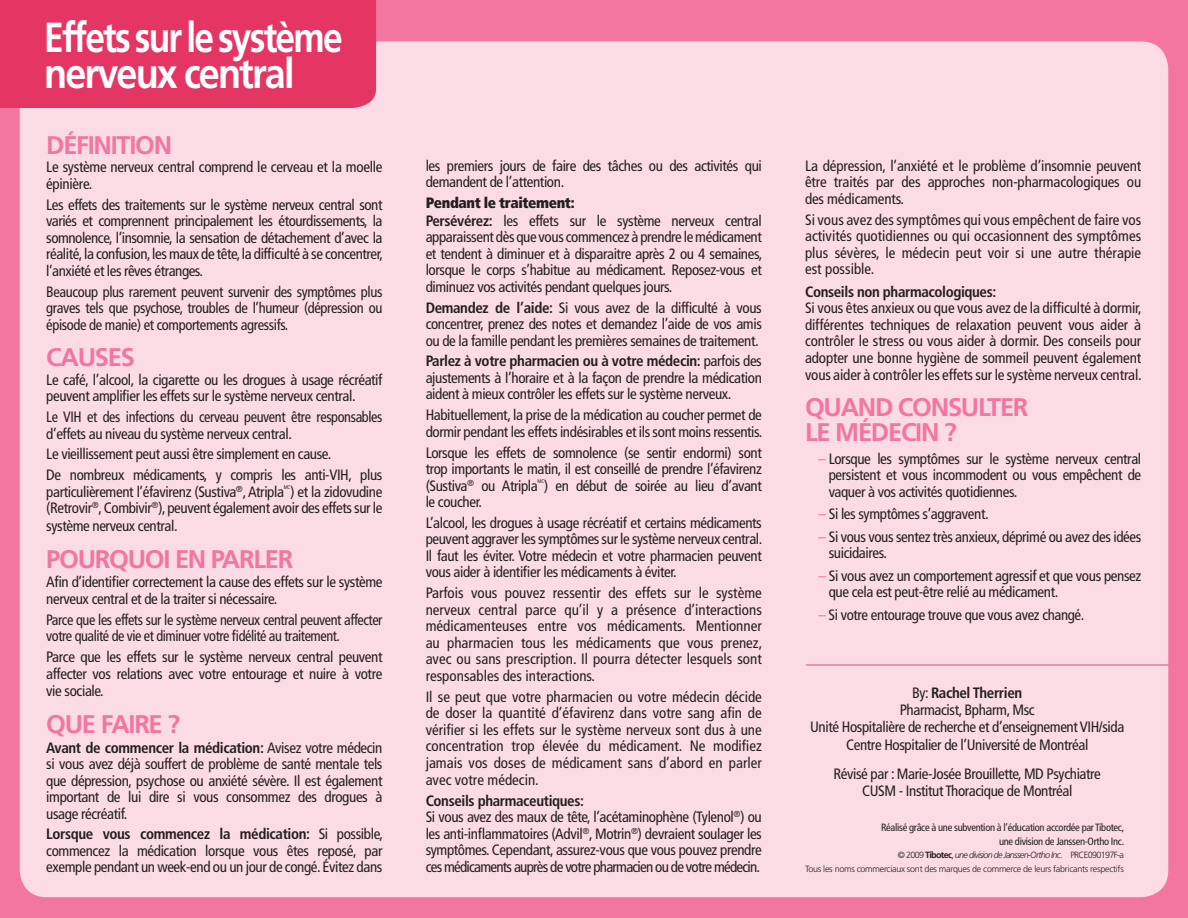
<style>
.page{position:relative;width:1188px;height:918px;background:#f2769f}
.page>*{position:absolute;margin:0;border:0;box-sizing:border-box;transform-origin:0 0}
.vx090081_Header{font:700 42px/36px "Frutiger";letter-spacing:-.05em;color:#fff;scale:.84 1}
.vx090081_Subhead_FRE{font:700 25.5px/25.5px "Frutiger";letter-spacing:-.05em;color:#f2769f}
.vx090081_Body{font:condensed 15px/16.5px "Frutiger";letter-spacing:-.025em;color:#231f20;text-align:justify}
.vx090081_Body-2{font:condensed 15px/16.5px "Frutiger";letter-spacing:-.025em;color:#231f20;scale:.95 1}
.vx090081_Body-3{font:700 condensed 15px "Frutiger";letter-spacing:-.025em;color:#231f20}
.vx090081_Body-4{font:900 condensed 15px "Frutiger";letter-spacing:-.025em;color:#231f20}
.vx090081_Body-5{font:condensed 15px "Frutiger";color:#231f20}
.vx090081_Mousetype{font:condensed 10.5px "Frutiger";letter-spacing:-.03em;color:#231f20}
.vx090081_Mousetype-2{font:300 9px "Frutiger";letter-spacing:-.03em;color:#231f20}
.vx090081_Mousetype-3{font:italic 300 9px "Frutiger";letter-spacing:-.075em;color:#231f20}
.vx090081_Body-6{font:condensed 5.25px "Frutiger";color:#231f20}
.s1{font-weight:700}
.s2{color:#f2769f}
.s3{font-weight:400}
.s4{font-style:normal}
.s5{font-weight:700;font-style:normal}
</style>
<div class="page">
<div style="left:20px;top:41px;width:1148px;height:856px;background:#fbdbe4;border-radius:27px"></div>
<div style="left:0;top:0;width:376px;height:108px;background:#e53663"></div>
<hr style="left:806px;top:664px;width:376px;height:2px;background:#f2769f">
<p class="vx090081_Header" style="left:44px;top:19px;width:357px">Effets sur le système nerveux central</p>
<p class="vx090081_Subhead_FRE" style="left:46px;top:132px;width:127px">DÉFINITION</p>
<p class="vx090081_Body" style="left:46px;top:159px;width:338px">Le système nerveux central comprend le cerveau et la moelle épinière.</p>
<p class="vx090081_Body" style="left:46px;top:196px;width:338px">Les effets des traitements sur le système nerveux central sont variés et comprennent principalement les étourdissements, la somnolence, l’insomnie, la sensation de détachement d’avec la réalité, la confusion, les maux de tête, la difficulté à se concentrer, l’anxiété et les rêves étranges.</p>
<p class="vx090081_Body" style="left:46px;top:283px;width:338px">Beaucoup plus rarement peuvent survenir des symptômes plus graves tels que psychose, troubles de l’humeur (dépression ou épisode de manie) et comportements agressifs.</p>
<p class="vx090081_Subhead_FRE" style="left:46px;top:344px;width:90px">CAUSES</p>
<p class="vx090081_Body" style="left:46px;top:371px;width:338px">Le café, l’alcool, la cigarette ou les drogues à usage récréatif peuvent amplifier les effets sur le système nerveux central.</p>
<p class="vx090081_Body-2" style="left:46px;top:409px;width:355px">Le VIH et des infections du cerveau peuvent être responsables d’effets au niveau du système nerveux central.</p>
<p class="vx090081_Body" style="left:46px;top:446px;width:287px">Le vieillissement peut aussi être simplement en cause.</p>
<p class="vx090081_Body" style="left:46px;top:467px;width:338px">De nombreux médicaments, y compris les anti-VIH, plus particulièrement l’éfavirenz (Sustiva<sup>®</sup>, Atripla ) et la zidovudine</p>
<p class="vx090081_Body-6" style="left:284px;top:484px;width:8px">MC</p>
<p class="vx090081_Body" style="left:46px;top:500px;width:338px;line-height:17.2px">(Retrovir<sup>®</sup>, Combivir<sup>®</sup>), peuvent également avoir des effets sur le système nerveux central.</p>
<p class="vx090081_Subhead_FRE" style="left:46px;top:546px;width:249px">POURQUOI EN PARLER</p>
<p class="vx090081_Body" style="left:46px;top:574px;width:338px">Afin d’identifier correctement la cause des effets sur le système nerveux central et de la traiter si nécessaire.</p>
<p class="vx090081_Body-2" style="left:46px;top:611px;width:355px">Parce que les effets sur le système nerveux central peuvent affecter votre qualité de vie et diminuer votre fidélité au traitement.</p>
<p class="vx090081_Body" style="left:46px;top:649px;width:338px">Parce que les effets sur le système nerveux central peuvent affecter vos relations avec votre entourage et nuire à votre</p>
<p class="vx090081_Body" style="left:46px;top:682px;width:59px">vie sociale.</p>
<p class="vx090081_Subhead_FRE" style="left:46px;top:711px;width:135px">QUE FAIRE ?</p>
<p class="vx090081_Body" style="left:46px;top:739px;width:338px"><span class="s1">Avant de commencer la médication:</span> Avisez votre médecin si vous avez déjà souffert de problème de santé mentale tels que dépression, psychose ou anxiété sévère. Il est également important de lui dire si vous consommez des drogues à</p>
<p class="vx090081_Body" style="left:46px;top:805px;width:83px">usage récréatif.</p>
<p class="vx090081_Body" style="left:46px;top:826px;width:338px"><span class="s1">Lorsque vous commencez la médication:</span> Si possible, commencez la médication lorsque vous êtes reposé, par exemple pendant un week-end ou un jour de congé. Évitez dans</p>
<p class="vx090081_Body" style="left:426px;top:157px;width:338px">les premiers jours de faire des tâches ou des activités qui demandent de l’attention.</p>
<p class="vx090081_Body-4" style="left:426px;top:193px;width:150px">Pendant le traitement:</p>
<p class="vx090081_Body" style="left:426px;top:213px;width:338px"><span class="s1">Persévérez:</span> les effets sur le système nerveux central apparaissent dès que vous commencez à prendre le médicament et tendent à diminuer et à disparaitre après 2 ou 4 semaines, lorsque le corps s’habitue au médicament. Reposez-vous et diminuez vos activités pendant quelques jours.</p>
<p class="vx090081_Body" style="left:426px;top:299px;width:338px"><span class="s1">Demandez de l’aide:</span> Si vous avez de la difficulté à vous concentrer, prenez des notes et demandez l’aide de vos amis ou de la famille pendant les premières semaines de traitement.</p>
<p class="vx090081_Body" style="left:426px;top:353px;width:338px"><span class="s1">Parlez à votre pharmacien ou à votre médecin:</span> parfois des ajustements à l’horaire et à la façon de prendre la médication aident à mieux contrôler les effets sur le système nerveux.</p>
<p class="vx090081_Body" style="left:426px;top:407px;width:338px">Habituellement, la prise de la médication au coucher permet de dormir pendant les effets indésirables et ils sont moins ressentis.</p>
<p class="vx090081_Body" style="left:426px;top:444px;width:338px">Lorsque les effets de somnolence (se sentir endormi) sont trop importants le matin, il est conseillé de prendre l’éfavirenz (Sustiva<sup>®</sup> ou Atripla ) en début de soirée au lieu d’avant</p>
<p class="vx090081_Body-6" style="left:537px;top:478px;width:8px">MC</p>
<p class="vx090081_Body" style="left:426px;top:494px;width:58px">le coucher.</p>
<p class="vx090081_Body" style="left:426px;top:515px;width:338px">L’alcool, les drogues à usage récréatif et certains médicaments peuvent aggraver les symptômes sur le système nerveux central.<br>Il faut les éviter. Votre médecin et votre pharmacien peuvent vous aider à identifier les médicaments à éviter.</p>
<p class="vx090081_Body" style="left:426px;top:585px;width:338px">Parfois vous pouvez ressentir des effets sur le système nerveux central parce qu’il y a présence d’interactions médicamenteuses entre vos médicaments. Mentionner au pharmacien tous les médicaments que vous prenez, avec ou sans prescription. Il pourra détecter lesquels sont responsables des interactions.</p>
<p class="vx090081_Body" style="left:426px;top:688px;width:338px">Il se peut que votre pharmacien ou votre médecin décide de doser la quantité d’éfavirenz dans votre sang afin de vérifier si les effets sur le système nerveux sont dus à une concentration trop élevée du médicament. Ne modifiez jamais vos doses de médicament sans d’abord en parler avec votre médecin.</p>
<p class="vx090081_Body-3" style="left:426px;top:792px;width:160px">Conseils pharmaceutiques:</p>
<p class="vx090081_Body" style="left:426px;top:809px;width:338px">Si vous avez des maux de tête, l’acétaminophène (Tylenol<sup>®</sup>) ou les anti-inflammatoires (Advil<sup>®</sup>, Motrin<sup>®</sup>) devraient soulager les symptômes. Cependant, assurez-vous que vous pouvez prendre ces médicaments auprès de votre pharmacien ou de votre médecin.</p>
<p class="vx090081_Body" style="left:805px;top:157px;width:338px">La dépression, l’anxiété et le problème d’insomnie peuvent être traités par des approches non-pharmacologiques ou</p>
<p class="vx090081_Body" style="left:805px;top:190px;width:101px">des médicaments.</p>
<p class="vx090081_Body" style="left:805px;top:211px;width:338px">Si vous avez des symptômes qui vous empêchent de faire vos activités quotidiennes ou qui occasionnent des symptômes plus sévères, le médecin peut voir si une autre thérapie</p>
<p class="vx090081_Body-5" style="left:805px;top:260px;width:71px">est possible.</p>
<p class="vx090081_Body-3" style="left:805px;top:282px;width:193px">Conseils non pharmacologiques:</p>
<p class="vx090081_Body" style="left:805px;top:300px;width:338px">Si vous êtes anxieux ou que vous avez de la difficulté à dormir, différentes techniques de relaxation peuvent vous aider à contrôler le stress ou vous aider à dormir. Des conseils pour adopter une bonne hygiène de sommeil peuvent également vous aider à contrôler les effets sur le système nerveux central.</p>
<p class="vx090081_Subhead_FRE" style="left:805px;top:394px;width:225px">QUAND CONSULTER<br>LE MÉDECIN ?</p>
<p class="vx090081_Body" style="left:829px;top:450px;width:314px;text-indent:-10px"><span class="s2">–</span> Lorsque les symptômes sur le système nerveux central persistent et vous incommodent ou vous empêchent de vaquer à vos activités quotidiennes.</p>
<p class="vx090081_Body" style="left:819px;top:506px;width:172px"><span class="s2">–</span> Si les symptômes s’aggravent.</p>
<p class="vx090081_Body" style="left:829px;top:528px;width:314px;text-indent:-10px"><span class="s2">–</span> Si vous vous sentez très anxieux, déprimé ou avez des idées suicidaires.</p>
<p class="vx090081_Body" style="left:829px;top:567px;width:314px;text-indent:-10px"><span class="s2">–</span> Si vous avez un comportement agressif et que vous pensez que cela est peut-être relié au médicament.</p>
<p class="vx090081_Body" style="left:819px;top:606px;width:267px"><span class="s2">–</span> Si votre entourage trouve que vous avez changé.</p>
<p class="vx090081_Body-3" style="left:912px;top:684px;width:112px"><span class="s3">By:</span> Rachel Therrien</p>
<p class="vx090081_Body" style="left:900px;top:702px;width:136px">Pharmacist, Bpharm, Msc</p>
<p class="vx090081_Body" style="left:810px;top:719px;width:316px">Unité Hospitalière de recherche et d’enseignement VIH/sida</p>
<p class="vx090081_Body" style="left:846px;top:736px;width:244px">Centre Hospitalier de l’Université de Montréal</p>
<p class="vx090081_Body" style="left:833px;top:766px;width:269px">Révisé par : Marie-Josée Brouillette, MD Psychiatre</p>
<p class="vx090081_Body" style="left:862px;top:783px;width:212px">CUSM - Institut Thoracique de Montréal</p>
<p class="vx090081_Mousetype" style="left:881px;top:821px;width:245px">Réalisé grâce à une subvention à l’éducation accordée par Tibotec,</p>
<p class="vx090081_Mousetype" style="left:999px;top:835px;width:127px">une division de Janssen-Ortho Inc.</p>
<p class="vx090081_Mousetype-3" style="left:898px;top:850px;width:228px"><span class="s4">© 2009</span> <span class="s5">Tibotec</span><span class="s4">,</span> une division de Janssen-Ortho Inc<span class="s4">. PRCE090197F-a</span></p>
<p class="vx090081_Mousetype-2" style="left:805px;top:863px;width:320px">Tous les noms commerciaux sont des marques de commerce de leurs fabricants respectifs</p>
</div>
